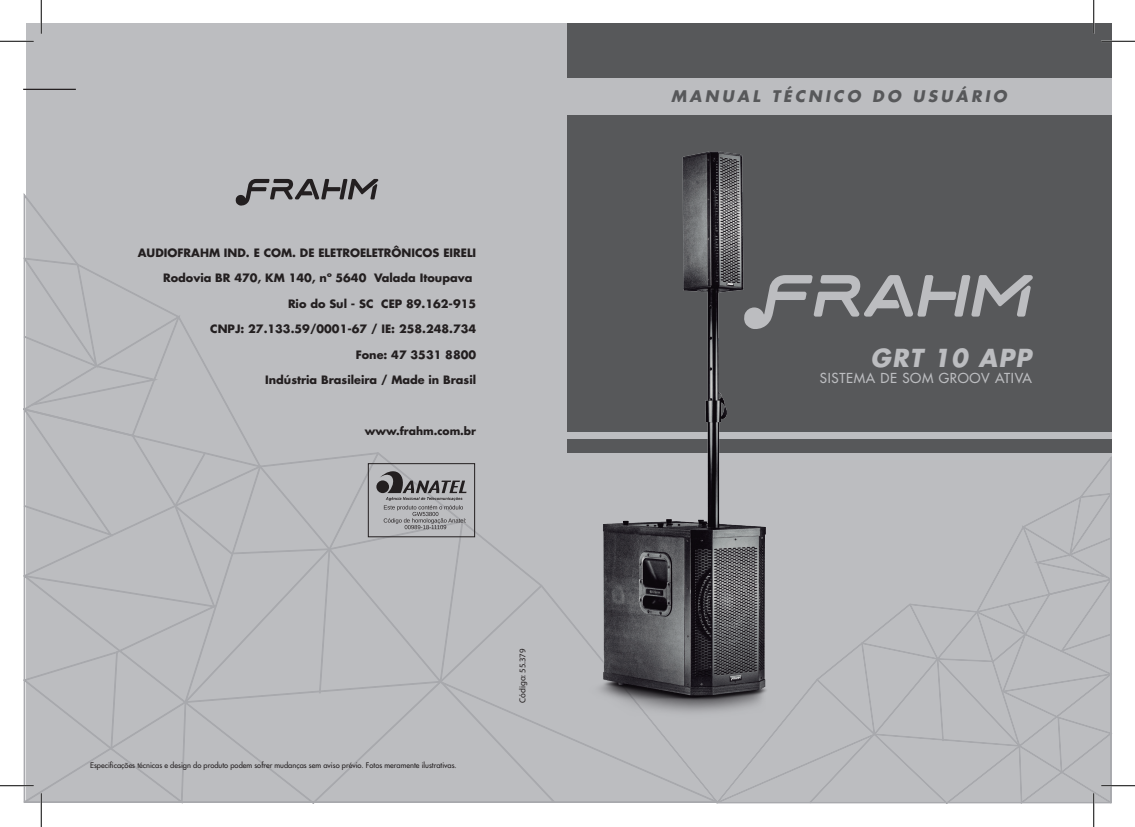
<style>
.page{position:relative;width:1135px;height:827px;background:#fff}
.page>*{position:absolute;margin:0;border:0;box-sizing:border-box;transform-origin:0 0}
.t1{font:italic 700 74.5px "Futura Std";letter-spacing:.05em;color:#bcbdc0}
.t2{font:italic 700 24.12px "Futura Std";letter-spacing:.05em;color:#bcbdc0}
.t3{font:italic 700 15.62px "Futura Std";letter-spacing:.2em;color:#57585a}
.t4{font:500 13.38px "Futura Std";letter-spacing:.05em;color:#bcbdc0}
.t5{font:700 11.25px "Futura Std";color:#231f20}
.t6{font:700 10.75px "Futura Std";color:#231f20}
.t7{font:8.75px "Myriad Pro";color:#231f20}
.t8{font:500 7.5px "Futura Std";color:#231f20}
</style>
<div class="page">
<div style="left:26px;top:24px;width:1085px;height:779px;background:#bcbdc0"></div>
<svg style="left:719px;top:720px;width:90px;height:83px"></svg>
<svg style="left:261px;top:465px;width:457px;height:338px"></svg>
<svg style="left:261px;top:502px;width:58px;height:201px"></svg>
<svg style="left:24px;top:366px;width:237px;height:437px"></svg>
<svg style="left:23px;top:193px;width:183px;height:343px"></svg>
<div style="left:567px;top:24px;width:544px;height:408px;background:#57585a"></div>
<hr style="left:24px;top:89px;width:52px;height:1px;background:#231f20">
<svg style="left:319px;top:452px;width:236px;height:351px"></svg>
<svg style="left:235px;top:179px;width:143px;height:27px"></svg>
<div style="left:567px;top:78px;width:544px;height:37px;background:#bcbdc0"></div>
<svg style="left:876px;top:275px;width:157px;height:42px"></svg>
<div style="left:567px;top:439px;width:544px;height:14px;background:#57585a"></div>
<svg style="left:809px;top:455px;width:304px;height:349px"></svg>
<img style="left:497px;top:152px;width:379px;height:568px">
<hr style="left:0;top:40px;width:34px;height:2px;background:#fff">
<hr style="left:1101px;top:40px;width:34px;height:2px;background:#fff">
<hr style="left:40px;top:0;width:2px;height:34px;background:#fff">
<hr style="left:40px;top:793px;width:2px;height:34px;background:#fff">
<hr style="left:0;top:41px;width:34px;height:1px;background:#000">
<hr style="left:1101px;top:41px;width:34px;height:1px;background:#000">
<hr style="left:0;top:785px;width:34px;height:1px;background:#000">
<hr style="left:1101px;top:785px;width:34px;height:1px;background:#000">
<hr style="left:41px;top:0;width:1px;height:34px;background:#000">
<hr style="left:41px;top:793px;width:1px;height:34px;background:#000">
<hr style="left:1093px;top:0;width:1px;height:34px;background:#000">
<hr style="left:1093px;top:793px;width:1px;height:34px;background:#000">
<p class="t5" style="left:138px;top:245px;width:340px">AUDIOFRAHM IND. E COM. DE ELETROELETRÔNICOS EIRELI</p>
<p class="t5" style="left:163px;top:270px;width:311px">Rodovia BR 470, KM 140, nº 5640 Valada Itoupava</p>
<p class="t5" style="left:288px;top:296px;width:190px">Rio do Sul - SC CEP 89.162-915</p>
<p class="t5" style="left:210px;top:321px;width:267px">CNPJ: 27.133.59/0001-67 / IE: 258.248.734</p>
<p class="t5" style="left:356px;top:347px;width:122px">Fone: 47 3531 8800</p>
<p class="t5" style="left:265px;top:372px;width:212px">Indústria Brasileira / Made in Brasil</p>
<p class="t6" style="left:365px;top:424px;width:113px">www.frahm.com.br</p>
<p class="t8" style="left:90px;top:761px;width:368px">Especificações técnicas e design do produto podem sofrer mudanças sem aviso prévio. Fotos meramente ilustrativas.</p>
<p class="t7" style="left:518px;top:703px;width:56px;rotate:-90deg">Código: 55.379</p>
<h3 class="t3" style="left:671px;top:86px;width:337px">MANUAL TÉCNICO DO USUÁRIO</h3>
<h2 class="t2" style="left:870px;top:342px;width:162px">GRT 10 APP</h2>
<p class="t4" style="left:820px;top:370px;width:214px">SISTEMA DE SOM GROOV ATIVA</p>
<h1 class="t1" style="left:682px;top:329px;width:370px">MANUAL</h1>
</div>
